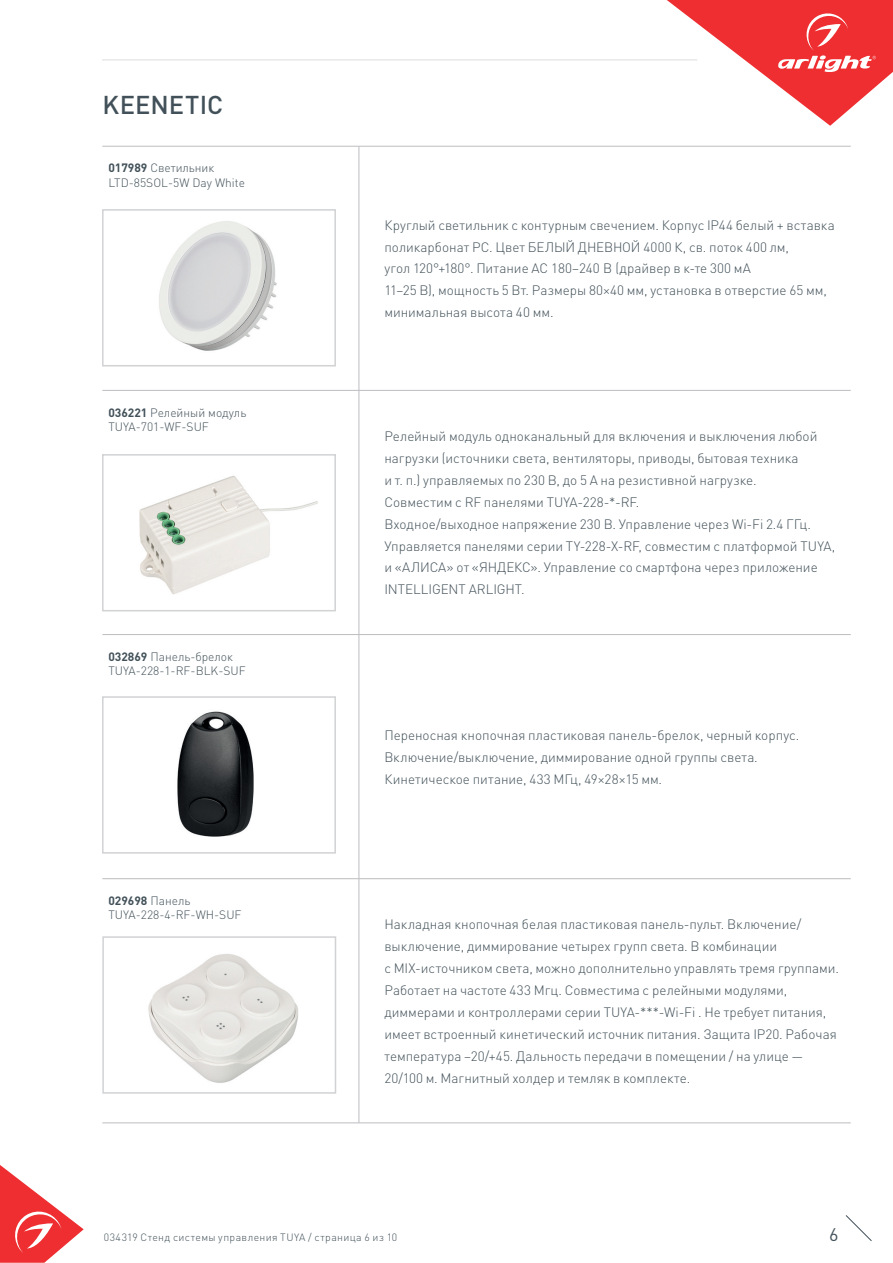
<style>
.page{position:relative;width:893px;height:1263px;background:#fff}
.page>*{position:absolute;margin:0;border:0;box-sizing:border-box;transform-origin:0 0}
.t1{font:500 25.5px "DIN Pro";letter-spacing:.005em;color:#425159}
.t2{font:18px "DIN Pro";color:#425159}
.t3{font:300 13.5px/21.9px "DIN Pro";color:#425159}
.t4{font:300 12px/14.4px "DIN Pro";color:#425159}
.t5{font:300 10.5px "DIN Pro";letter-spacing:.04em;color:#425159}
.s1{font-weight:700}
</style>
<div class="page">
<svg style="left:0;top:1165px;width:84px;height:98px"></svg>
<svg style="left:845px;top:1215px;width:27px;height:26px"></svg>
<svg style="left:667px;top:0;width:226px;height:126px"></svg>
<hr style="left:102px;top:60px;width:595px;height:1px;background:#dcdddf">
<hr style="left:102px;top:146px;width:257px;height:1px;background:#bcbdc0">
<hr style="left:359px;top:146px;width:492px;height:1px;background:#bcbdc0">
<hr style="left:359px;top:146px;width:1px;height:244px;background:#bcbdc0">
<hr style="left:102px;top:390px;width:257px;height:1px;background:#bcbdc0">
<hr style="left:359px;top:390px;width:492px;height:1px;background:#bcbdc0">
<hr style="left:359px;top:391px;width:1px;height:243px;background:#bcbdc0">
<hr style="left:102px;top:634px;width:257px;height:1px;background:#bcbdc0">
<hr style="left:359px;top:634px;width:492px;height:1px;background:#bcbdc0">
<hr style="left:359px;top:635px;width:1px;height:243px;background:#bcbdc0">
<hr style="left:102px;top:878px;width:257px;height:1px;background:#bcbdc0">
<hr style="left:359px;top:878px;width:492px;height:1px;background:#bcbdc0">
<hr style="left:359px;top:879px;width:1px;height:244px;background:#bcbdc0">
<hr style="left:102px;top:1122px;width:257px;height:1px;background:#bcbdc0">
<hr style="left:359px;top:1122px;width:492px;height:1px;background:#bcbdc0">
<img style="left:159px;top:221px;width:118px;height:130px">
<div style="left:102px;top:209px;width:234px;height:157px;border:2px solid #d1d2d4"></div>
<img style="left:139px;top:476px;width:179px;height:119px">
<div style="left:102px;top:454px;width:234px;height:157px;border:2px solid #d1d2d4"></div>
<img style="left:177px;top:711px;width:77px;height:126px">
<div style="left:102px;top:696px;width:234px;height:158px;border:2px solid #d1d2d4"></div>
<img style="left:148px;top:954px;width:151px;height:129px">
<div style="left:102px;top:936px;width:234px;height:158px;border:2px solid #d1d2d4"></div>
<h1 class="t1" style="left:102px;top:87px;width:122px">KEENETIC</h1>
<p class="t4" style="left:108px;top:160px;width:138px"><span class="s1">017989</span> Светильник<br>LTD-85SOL-5W Day White</p>
<p class="t4" style="left:108px;top:404px;width:139px"><span class="s1">036221</span> Релейный модуль<br>TUYA-701-WF-SUF</p>
<p class="t4" style="left:108px;top:649px;width:139px"><span class="s1">032869</span> Панель-брелок<br>TUYA-228-1-RF-BLK-SUF</p>
<p class="t4" style="left:108px;top:893px;width:135px"><span class="s1">029698</span> Панель<br>TUYA-228-4-RF-WH-SUF</p>
<p class="t3" style="left:384px;top:213px;width:452px">Круглый светильник с контурным свечением. Корпус IP44 белый + вставка поликарбонат PC. Цвет БЕЛЫЙ ДНЕВНОЙ 4000 К, св. поток 400 лм,<br>угол 120°+180°. Питание AC 180–240 В (драйвер в к-те 300 мA<br>11–25 В), мощность 5 Вт. Размеры 80×40 мм, установка в отверстие 65 мм, минимальная высота 40 мм.</p>
<p class="t3" style="left:384px;top:424px;width:452px">Релейный модуль одноканальный для включения и выключения любой нагрузки (источники света, вентиляторы, приводы, бытовая техника<br>и т. п.) управляемых по 230 В, до 5 А на резистивной нагрузке.<br>Совместим с RF панелями TUYA-228-*-RF.<br>Входное/выходное напряжение 230 В. Управление через Wi-Fi 2.4 ГГц.<br>Управляется панелями серии TY-228-X-RF, совместим с платформой TUYA, и «АЛИСА» от «ЯНДЕКС». Управление со смартфона через приложение INTELLIGENT ARLIGHT.</p>
<p class="t3" style="left:384px;top:723px;width:416px">Переносная кнопочная пластиковая панель-брелок, черный корпус.<br>Включение/выключение, диммирование одной группы света.<br>Кинетическое питание, 433 МГц, 49×28×15 мм.</p>
<p class="t3" style="left:384px;top:913px;width:456px">Накладная кнопочная белая пластиковая панель-пульт. Включение/ выключение, диммирование четырех групп света. В комбинации<br>с MIX-источником света, можно дополнительно управлять тремя группами.<br>Работает на частоте 433 Мгц. Совместима с релейными модулями, диммерами и контроллерами серии TUYA-***-Wi-Fi . Не требует питания, имеет встроенный кинетический источник питания. Защита IP20. Рабочая температура –20/+45. Дальность передачи в помещении / на улице ― 20/100 м. Магнитный холдер и темляк в комплекте.</p>
<p class="t5" style="left:104px;top:1230px;width:295px">034319 Стенд cистемы управления TUYA / страница 6 из 10</p>
<h2 class="t2" style="left:829px;top:1222px;width:11px">6</h2>
</div>
